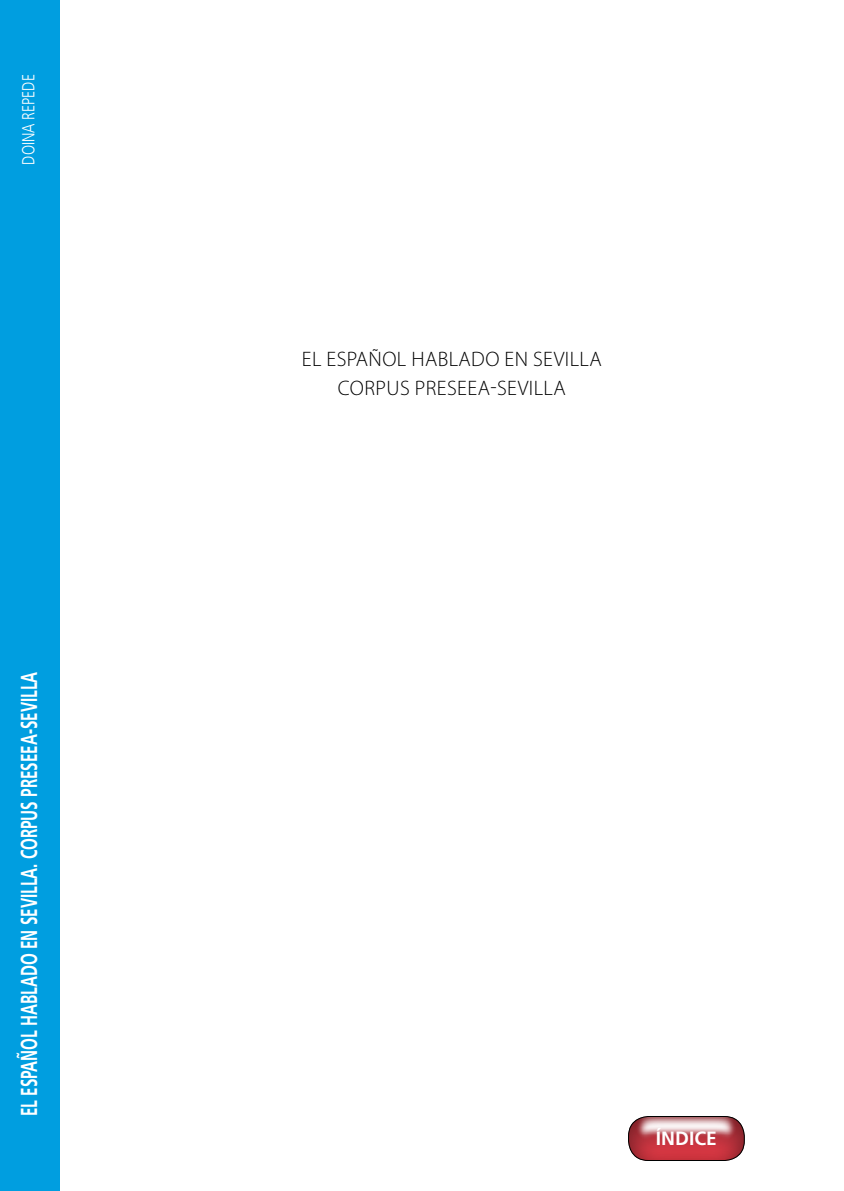
<style>
.page{position:relative;width:844px;height:1191px;background:#fff}
.page>*{position:absolute;margin:0;border:0;box-sizing:border-box;transform-origin:0 0}
.t1{font:700 23.1px "Frutiger LT Std";color:#fff;scale:.66 1}
.zz_Portada{font:300 21px/29.4px "Myriad Pro";letter-spacing:.02em;color:#000;text-align:center}
.t2{font:700 19.25px "Frutiger LT Std";color:#fff}
.t3{font:300 17.5px "Frutiger LT Std";color:#fff;scale:.8 1}
</style>
<div class="page">
<div style="left:0;top:0;width:60px;height:1191px;background:#009ee0"></div>
<svg style="left:628px;top:1116px;width:116px;height:45px;background:#be6067"></svg>
<p class="t3" style="left:19px;top:165px;width:114px;rotate:-90deg">DOINA REPEDE</p>
<p class="t1" style="left:15px;top:1116px;width:675px;rotate:-90deg">EL ESPAÑOL HABLADO EN SEVILLA. CORPUS PRESEEA-SEVILLA</p>
<p class="zz_Portada" style="left:302px;top:344px;width:301px">EL ESPAÑOL HABLADO EN SEVILLA<br>CORPUS PRESEEA-SEVILLA</p>
<p class="t2" style="left:655px;top:1127px;width:62px">ÍNDICE</p>
</div>
